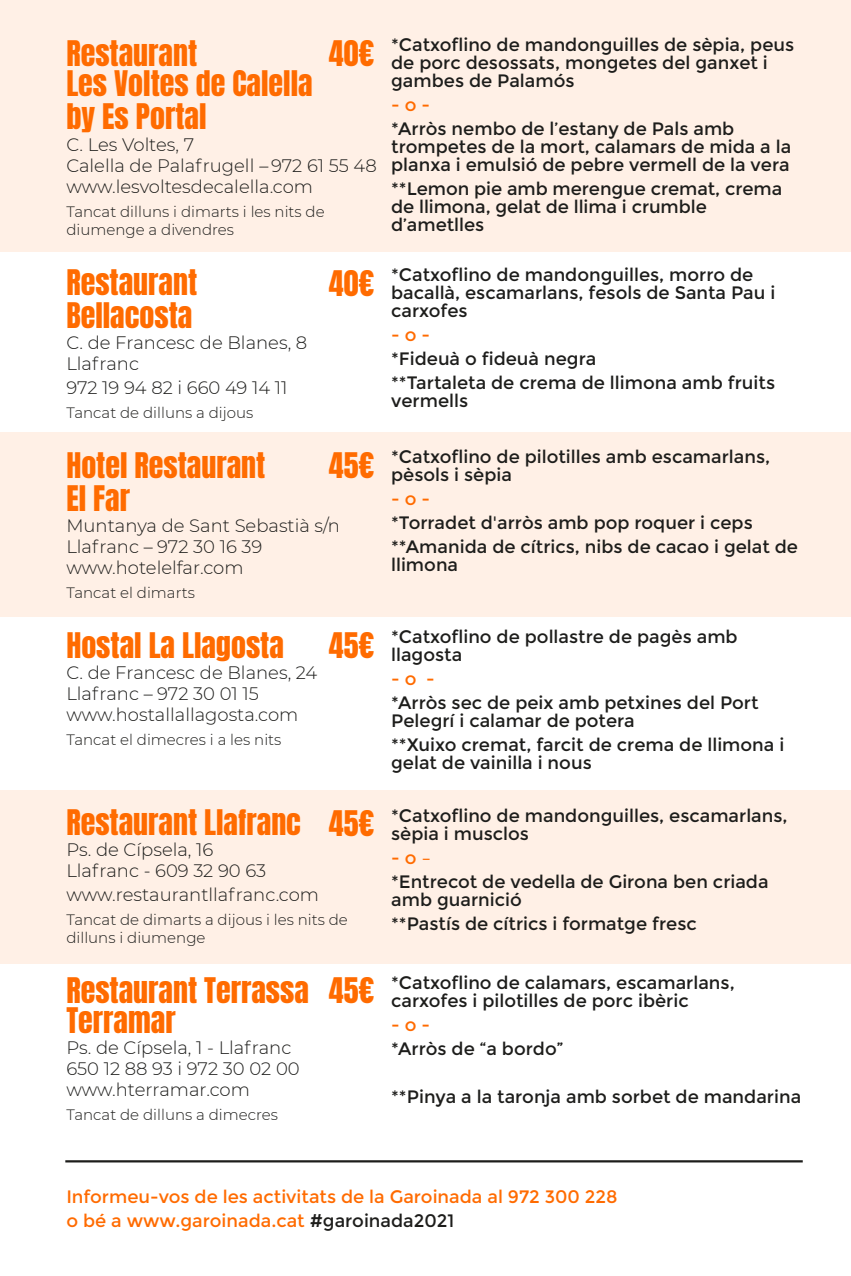
<style>
.page{position:relative;width:851px;height:1276px;background:#fff}
.page>*{position:absolute;margin:0;border:0;box-sizing:border-box;transform-origin:0 0}
.t1{font:30px/30px "Anton";color:#ff6b00}
.t2{font:18px/18px "Montserrat";color:#1d1d1b}
.t3{font:300 18px/21px "Montserrat";color:#1d1d1b}
.t4{font:18px/24px "Montserrat";color:#ff6b00}
.t5{font:300 15px/18px "Montserrat";color:#1d1d1b}
.s1{color:#1d1d1b}
</style>
<div class="page">
<div style="left:0;top:0;width:850px;height:252px;background:#fff0e6"></div>
<hr style="left:0;top:328px;width:1px;height:160px;background:#ff6b00">
<div style="left:0;top:432px;width:850px;height:184px;background:#fff0e6"></div>
<div style="left:0;top:790px;width:850px;height:173px;background:#fff0e6"></div>
<hr style="left:0;top:656px;width:1px;height:173px;background:#ff6b00">
<hr style="left:0;top:1053px;width:1px;height:219px;background:#ff6b00">
<hr style="left:65px;top:1160px;width:737px;height:2px;background:#1d1d1b">
<h1 class="t1" style="left:329px;top:40px;width:47px">40€</h1>
<h1 class="t1" style="left:66px;top:41px;width:248px">Restaurant<br>Les Voltes de Calella</h1>
<h1 class="t1" style="left:66px;top:104px;width:141px">by Es Portal</h1>
<p class="t3" style="left:66px;top:133px;width:312px">C. Les Voltes, 7<br>Calella de Palafrugell – 972 61 55 48 www.lesvoltesdecalella.com</p>
<p class="t5" style="left:66px;top:202px;width:260px">Tancat dilluns i dimarts i les nits de diumenge a divendres</p>
<h1 class="t1" style="left:66px;top:268px;width:132px;line-height:33px">Restaurant<br>Bellacosta</h1>
<p class="t3" style="left:66px;top:331px;width:242px">C. de Francesc de Blanes, 8<br>Llafranc</p>
<p class="t3" style="left:66px;top:376px;width:223px">972 19 94 82 i 660 49 14 11</p>
<p class="t5" style="left:66px;top:403px;width:188px">Tancat de dilluns a dijous</p>
<h1 class="t1" style="left:66px;top:451px;width:200px;line-height:33px">Hotel Restaurant<br>El Far</h1>
<p class="t3" style="left:66px;top:514px;width:275px">Muntanya de Sant Sebastià s/n<br>Llafranc – 972 30 16 39 www.hotelelfar.com</p>
<p class="t5" style="left:66px;top:583px;width:130px">Tancat el dimarts</p>
<h1 class="t1" style="left:66px;top:632px;width:219px">Hostal La Llagosta</h1>
<p class="t3" style="left:66px;top:661px;width:252px">C. de Francesc de Blanes, 24<br>Llafranc – 972 30 01 15 www.hostallallagosta.com</p>
<p class="t5" style="left:66px;top:730px;width:216px">Tancat el dimecres i a les nits</p>
<h1 class="t1" style="left:329px;top:271px;width:47px">40€</h1>
<h1 class="t1" style="left:329px;top:452px;width:47px">45€</h1>
<h1 class="t1" style="left:329px;top:632px;width:47px">45€</h1>
<h1 class="t1" style="left:66px;top:809px;width:236px">Restaurant Llafranc</h1>
<p class="t3" style="left:66px;top:838px;width:201px">Ps. de Cípsela, 16<br>Llafranc - 609 32 90 63</p>
<p class="t3" style="left:66px;top:883px;width:254px">www.restaurantllafranc.com</p>
<p class="t5" style="left:66px;top:910px;width:283px">Tancat de dimarts a dijous i les nits de dilluns i diumenge</p>
<h1 class="t1" style="left:66px;top:977px;width:244px">Restaurant Terrassa<br>Terramar</h1>
<p class="t3" style="left:66px;top:1036px;width:235px">Ps. de Cípsela, 1 - Llafranc<br>650 12 88 93 i 972 30 02 00 www.hterramar.com</p>
<p class="t5" style="left:66px;top:1105px;width:213px">Tancat de dilluns a dimecres</p>
<h1 class="t1" style="left:329px;top:811px;width:47px">45€</h1>
<h1 class="t1" style="left:329px;top:978px;width:47px">45€</h1>
<p class="t2" style="left:391px;top:36px;width:404px">*Catxoflino de mandonguilles de sèpia, peus de porc desossats, mongetes del ganxet i gambes de Palamós</p>
<p class="t4" style="left:391px;top:93px;width:40px">- o -</p>
<p class="t2" style="left:391px;top:120px;width:401px">*Arròs nembo de l’estany de Pals amb trompetes de la mort, calamars de mida a la planxa i emulsió de pebre vermell de la vera</p>
<p class="t2" style="left:391px;top:180px;width:392px">**Lemon pie amb merengue cremat, crema de llimona, gelat de llima i crumble d’ametlles</p>
<p class="t2" style="left:391px;top:266px;width:385px">*Catxoflino de mandonguilles, morro de bacallà, escamarlans, fesols de Santa Pau i carxofes</p>
<p class="t4" style="left:391px;top:323px;width:40px">- o -</p>
<p class="t2" style="left:391px;top:347px;width:385px;line-height:24px">*Fideuà o fideuà negra<br>**Tartaleta de crema de llimona amb fruits</p>
<p class="t2" style="left:391px;top:392px;width:78px">vermells</p>
<p class="t2" style="left:391px;top:448px;width:380px">*Catxoflino de pilotilles amb escamarlans, pèsols i sèpia</p>
<p class="t4" style="left:391px;top:487px;width:40px">- o -</p>
<p class="t2" style="left:391px;top:511px;width:408px;line-height:24px">*Torradet d'arròs amb pop roquer i ceps **Amanida de cítrics, nibs de cacao i gelat de</p>
<p class="t2" style="left:391px;top:556px;width:68px">llimona</p>
<p class="t2" style="left:391px;top:628px;width:348px">*Catxoflino de pollastre de pagès amb llagosta</p>
<p class="t4" style="left:391px;top:667px;width:45px">- o -</p>
<p class="t2" style="left:391px;top:694px;width:369px">*Arròs sec de peix amb petxines del Port<br>Pelegrí i calamar de potera</p>
<p class="t2" style="left:391px;top:736px;width:394px">**Xuixo cremat, farcit de crema de llimona i gelat de vainilla i nous</p>
<p class="t2" style="left:391px;top:807px;width:398px">*Catxoflino de mandonguilles, escamarlans, sèpia i musclos</p>
<p class="t4" style="left:391px;top:846px;width:41px">- o –</p>
<p class="t2" style="left:391px;top:873px;width:379px">*Entrecot de vedella de Girona ben criada amb guarnició</p>
<p class="t2" style="left:391px;top:915px;width:307px">**Pastís de cítrics i formatge fresc</p>
<p class="t2" style="left:391px;top:973px;width:345px">*Catxoflino de calamars, escamarlans, carxofes i pilotilles de porc ibèric</p>
<p class="t4" style="left:391px;top:1012px;width:40px">- o -</p>
<p class="t2" style="left:391px;top:1039px;width:174px">*Arròs de “a bordo”</p>
<p class="t2" style="left:391px;top:1087px;width:411px">**Pinya a la taronja amb sorbet de mandarina</p>
<p class="t4" style="left:66px;top:1185px;width:552px">Informeu-vos de les activitats de la Garoinada al 972 300 228 o bé a www.garoinada.cat <span class="s1">#garoinada2021</span></p>
</div>
